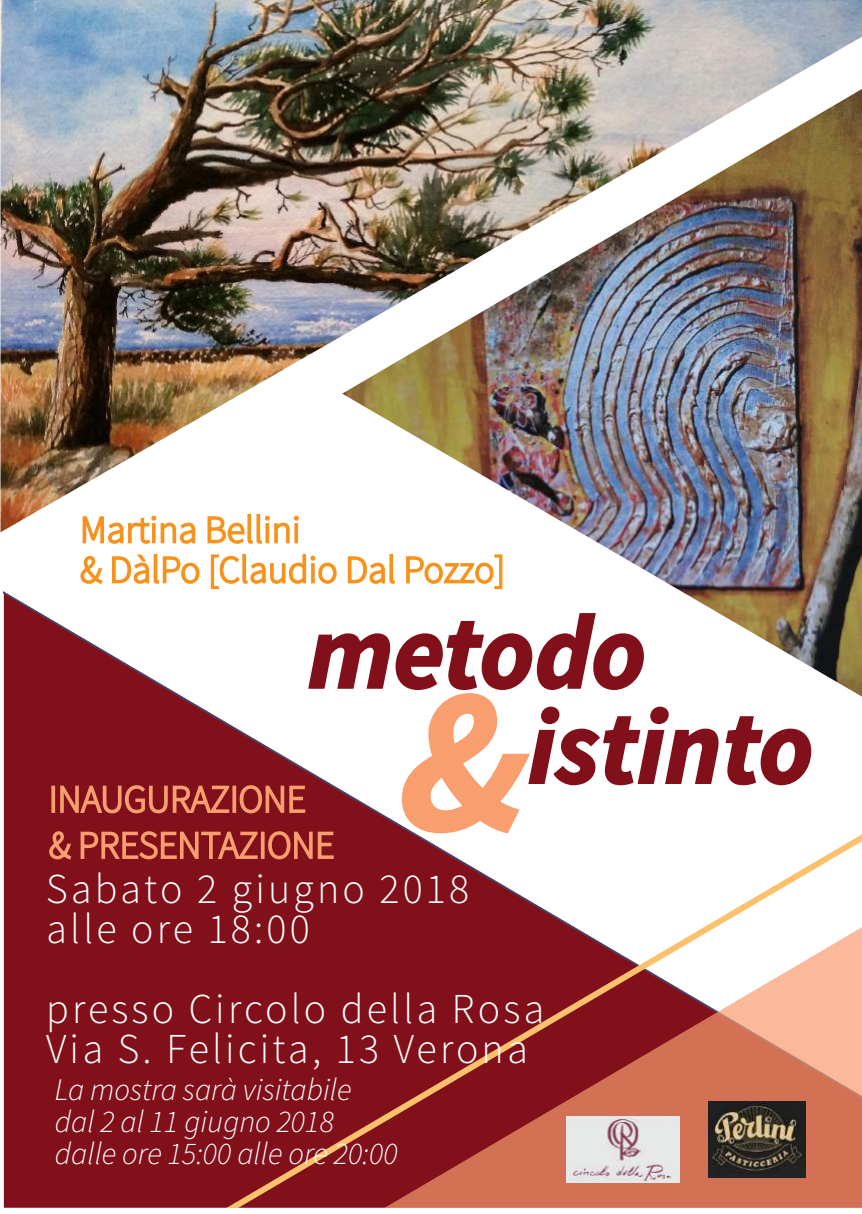
<style>
.page{position:relative;width:862px;height:1214px;background:#fff}
.page>*{position:absolute;margin:0;border:0;box-sizing:border-box;transform-origin:0 0}
.t1{font:italic 700 105px/95.2px "Source Sans Pro";color:#81101b}
.t2{font:300 42.6px/40px "Source Sans Pro";letter-spacing:.075em;color:#fff}
.t3{font:italic 300 31.4px/32px "Source Sans Pro";color:#fff}
.s1{font-size:204.2px;color:#f89e6f}
</style>
<div class="page">
<div style="left:4px;top:591px;width:118px;height:616px;background:#81101b"></div>
<svg style="left:122px;top:696px;width:740px;height:511px"></svg>
<svg style="left:80px;top:532px;width:120px;height:52px"></svg>
<svg style="left:207px;top:532px;width:130px;height:58px"></svg>
<svg style="left:48px;top:612px;width:764px;height:248px"></svg>
<img style="left:566px;top:1115px;width:113px;height:67px">
<img style="left:708px;top:1101px;width:97px;height:75px">
<img style="left:0;top:0;width:862px;height:532px">
<img style="left:342px;top:89px;width:520px;height:607px">
<h1 class="t1" style="left:400px;top:604px;width:415px;text-indent:-92px">metodo <span class="s1">&amp;</span>istinto</h1>
<p class="t2" style="left:46px;top:868px;width:424px">Sabato 2 giugno 2018 alle ore 18:00</p>
<p class="t2" style="left:46px;top:988px;width:500px">presso Circolo della Rosa<br>Via S. Felicita, 13 Verona</p>
<p class="t3" style="left:55px;top:1073px;width:344px">La mostra sarà visitabile dal 2 al 11 giugno 2018 dalle ore 15:00 alle ore 20:00</p>
</div>
